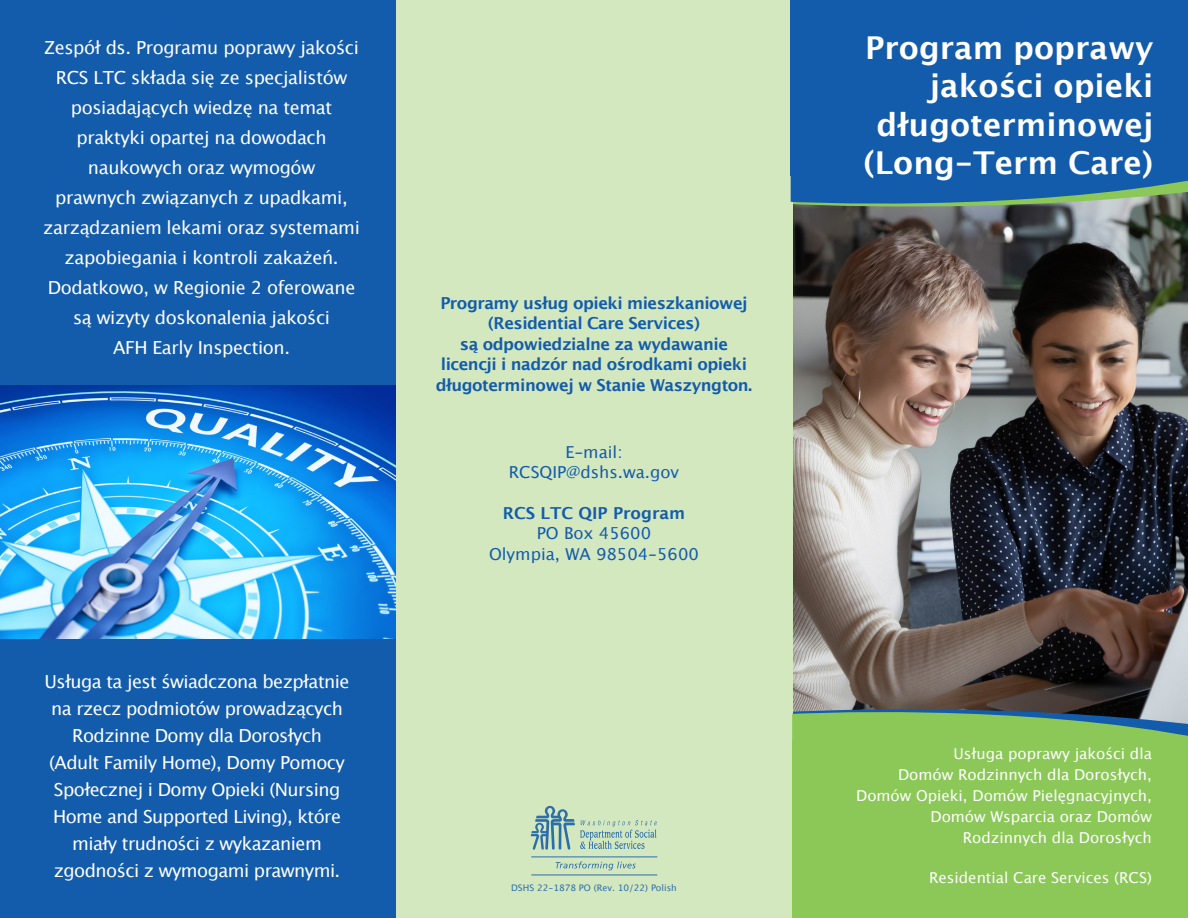
<style>
.page{position:relative;width:1188px;height:918px;background:#fff}
.page>*{position:absolute;margin:0;border:0;box-sizing:border-box;transform-origin:0 0}
.t1{font:700 31.5px/38.4px "Lucida Grande";color:#fff;text-align:right}
.t2{font:18px/30px "Lucida Grande";letter-spacing:-.02em;color:#fff;text-align:center}
.t3{font:700 16.5px/20.4px "Lucida Grande";letter-spacing:-.03em;color:#135cab;text-align:center}
.t4{font:16.5px "Lucida Grande";color:#135cab}
.t5{font:700 16.5px "Lucida Grande";color:#135cab}
.t6{font:15px/21px "Lucida Grande";color:#fff;text-align:right}
.body{font:9px "Lucida Grande";color:#2d6da9}
</style>
<div class="page">
<div style="left:0;top:0;width:396px;height:918px;background:#135cab"></div>
<img style="left:792px;top:215px;width:396px;height:485px">
<div style="left:396px;top:0;width:396px;height:918px;background:#d4e8c0"></div>
<svg style="left:791px;top:176px;width:397px;height:39px;background:#3f718f"></svg>
<div style="left:791px;top:0;width:397px;height:176px;background:#135cab"></div>
<svg style="left:792px;top:700px;width:396px;height:41px;background:#709a63"></svg>
<div style="left:792px;top:741px;width:396px;height:177px;background:#8bc858"></div>
<svg style="left:531px;top:806px;width:126px;height:44px"></svg>
<hr style="left:531px;top:857px;width:126px;height:1px;background:#2d6da9">
<hr style="left:531px;top:875px;width:126px;height:1px;background:#2d6da9">
<svg style="left:556px;top:861px;width:80px;height:9px"></svg>
<img style="left:0;top:386px;width:396px;height:252px">
<p class="t2" style="left:43px;top:33px;width:318px">Zespół ds. Programu poprawy jakości<br>RCS LTC składa się ze specjalistów posiadających wiedzę na temat praktyki opartej na dowodach naukowych oraz wymogów<br>prawnych związanych z upadkami, zarządzaniem lekami oraz systemami zapobiegania i kontroli zakażeń.<br>Dodatkowo, w Regionie 2 oferowane są wizyty doskonalenia jakości<br>AFH Early Inspection.</p>
<p class="t2" style="left:45px;top:669px;width:306px;line-height:27px">Usługa ta jest świadczona bezpłatnie na rzecz podmiotów prowadzących<br>Rodzinne Domy dla Dorosłych<br>(Adult Family Home), Domy Pomocy<br>Społecznej i Domy Opieki (Nursing<br>Home and Supported Living), które miały trudności z wykazaniem zgodności z wymogami prawnymi.</p>
<p class="t3" style="left:436px;top:294px;width:318px">Programy usług opieki mieszkaniowej (Residential Care Services)<br>są odpowiedzialne za wydawanie licencji i nadzór nad ośrodkami opieki długoterminowej w Stanie Waszyngton.</p>
<p class="t4" style="left:565px;top:441px;width:59px">E-mail:</p>
<p class="t4" style="left:509px;top:461px;width:172px">RCSQIP@dshs.wa.gov</p>
<p class="t5" style="left:503px;top:502px;width:184px">RCS LTC QIP Program</p>
<p class="t4" style="left:537px;top:522px;width:116px">PO Box 45600</p>
<p class="t4" style="left:489px;top:543px;width:211px">Olympia, WA 98504-5600</p>
<p class="body" style="left:511px;top:882px;width:167px">DSHS 22-1878 PO (Rev. 10/22) Polish</p>
<p class="t1" style="left:863px;top:30px;width:292px">Program poprawy jakości opieki długoterminowej (Long-Term Care)</p>
<p class="t6" style="left:856px;top:744px;width:297px">Usługa poprawy jakości dla<br>Domów Rodzinnych dla Dorosłych,<br>Domów Opieki, Domów Pielęgnacyjnych,<br>Domów Wsparcia oraz Domów<br>Rodzinnych dla Dorosłych</p>
<p class="t6" style="left:929px;top:868px;width:224px">Residential Care Services (RCS)</p>
</div>
